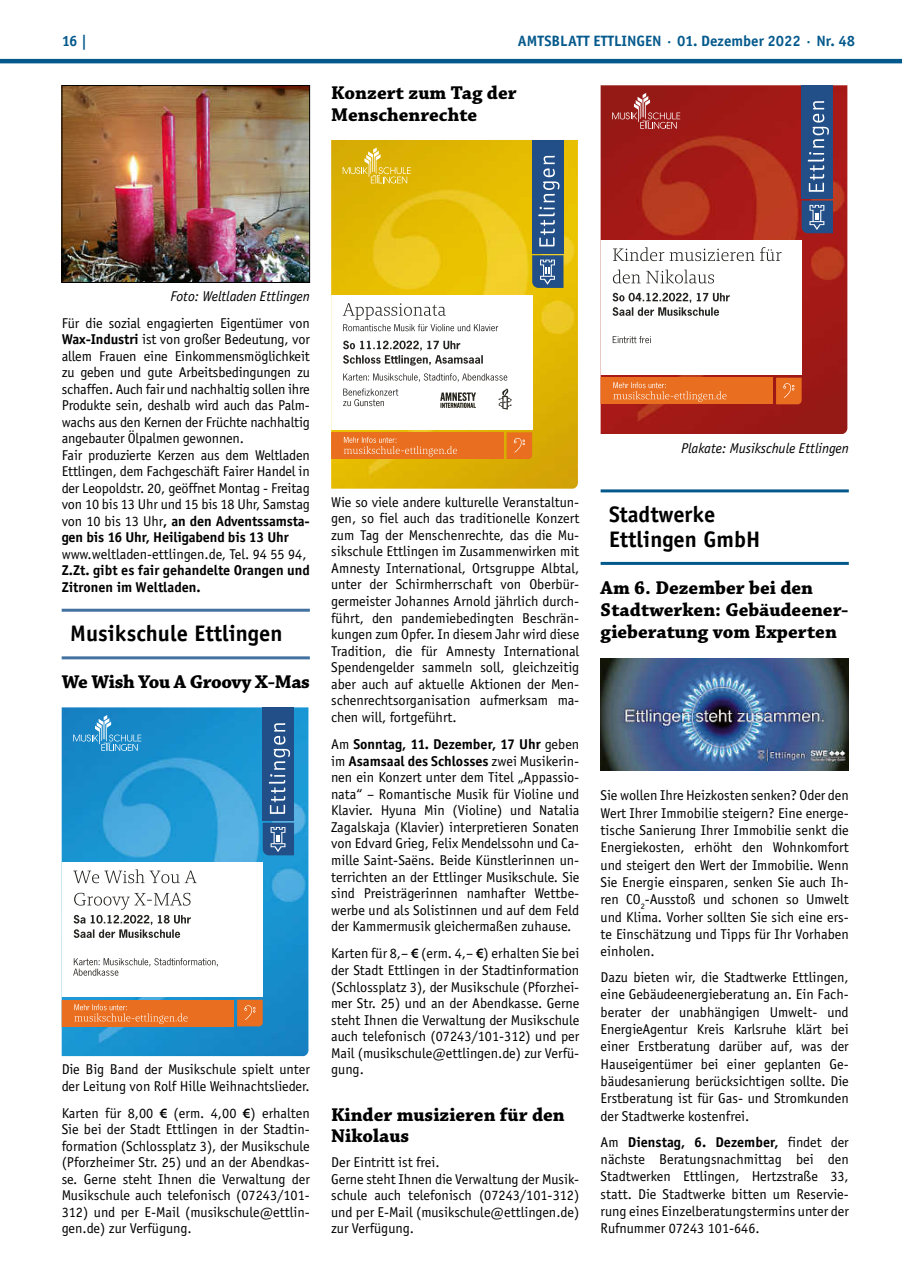
<style>
.page{position:relative;width:902px;height:1280px;background:#fff}
.page>*{position:absolute;margin:0;border:0;box-sizing:border-box;transform-origin:0 0}
.t1{font:700 22.5px/24.9px "Officina Sans";color:#000}
.t2{font:700 19.5px/21px "Chaparral Pro";color:#000}
.t3{font:700 19.5px "Chaparral Pro";letter-spacing:-.02em;color:#000}
.t4{font:700 15px "Officina Sans";color:#04598c}
.t5{font:14.25px/16.5px "Officina Sans";letter-spacing:-.01em;color:#000;text-align:justify}
.t6{font:700 14.25px/16.5px "Officina Sans";color:#000}
.t7{font:italic 14.25px "Officina Sans";color:#000}
.s1{font-weight:700}
.s2{font-family:"Myriad Pro";font-weight:600}
</style>
<div class="page">
<hr style="left:0;top:59px;width:901px;height:4px;background:#04598c">
<hr style="left:62px;top:609px;width:248px;height:3px;background:#4371a0">
<hr style="left:62px;top:656px;width:248px;height:3px;background:#4371a0">
<img style="left:64px;top:87px;width:244px;height:194px">
<div style="left:62px;top:85px;width:248px;height:198px;border:1px solid #000"></div>
<img style="left:62px;top:707px;width:246px;height:349px">
<div style="left:263px;top:707px;width:31px;height:114px;background:#224f88"></div>
<svg style="left:263px;top:823px;width:31px;height:32px"></svg>
<svg style="left:269px;top:723px;width:21px;height:91px"></svg>
<svg style="left:73px;top:715px;width:68px;height:36px"></svg>
<div style="left:62px;top:862px;width:201px;height:135px;background:#fff"></div>
<svg style="left:73px;top:869px;width:123px;height:14px"></svg>
<svg style="left:74px;top:893px;width:117px;height:45px"></svg>
<svg style="left:73px;top:958px;width:145px;height:18px"></svg>
<div style="left:62px;top:1000px;width:172px;height:26px;background:#e96e1f"></div>
<svg style="left:74px;top:1004px;width:113px;height:20px"></svg>
<svg style="left:237px;top:1000px;width:26px;height:26px"></svg>
<img style="left:331px;top:140px;width:247px;height:349px">
<div style="left:532px;top:140px;width:31px;height:113px;background:#224f88"></div>
<svg style="left:532px;top:255px;width:31px;height:33px"></svg>
<svg style="left:538px;top:156px;width:21px;height:90px"></svg>
<svg style="left:342px;top:148px;width:69px;height:35px"></svg>
<div style="left:331px;top:295px;width:201px;height:134px;background:#fff"></div>
<svg style="left:343px;top:303px;width:155px;height:28px"></svg>
<svg style="left:343px;top:341px;width:140px;height:25px"></svg>
<svg style="left:343px;top:373px;width:164px;height:9px"></svg>
<svg style="left:343px;top:388px;width:55px;height:18px"></svg>
<img style="left:440px;top:388px;width:71px;height:22px">
<div style="left:331px;top:432px;width:172px;height:27px;background:#e96e1f"></div>
<svg style="left:344px;top:437px;width:113px;height:19px"></svg>
<svg style="left:506px;top:432px;width:26px;height:27px"></svg>
<hr style="left:600px;top:489px;width:248px;height:3px;background:#04598c">
<hr style="left:600px;top:562px;width:248px;height:3px;background:#04598c">
<img style="left:600px;top:85px;width:247px;height:349px">
<div style="left:801px;top:85px;width:31px;height:114px;background:#224f88"></div>
<svg style="left:801px;top:201px;width:31px;height:32px"></svg>
<svg style="left:807px;top:101px;width:21px;height:91px"></svg>
<svg style="left:612px;top:93px;width:68px;height:36px"></svg>
<div style="left:600px;top:240px;width:201px;height:135px;background:#fff"></div>
<svg style="left:613px;top:247px;width:168px;height:14px"></svg>
<svg style="left:613px;top:270px;width:101px;height:13px"></svg>
<svg style="left:612px;top:293px;width:117px;height:23px"></svg>
<svg style="left:612px;top:336px;width:37px;height:7px"></svg>
<div style="left:600px;top:378px;width:172px;height:26px;background:#e96e1f"></div>
<svg style="left:613px;top:382px;width:113px;height:20px"></svg>
<svg style="left:776px;top:378px;width:25px;height:26px"></svg>
<img style="left:600px;top:658px;width:248px;height:113px">
<p class="t4" style="left:62px;top:32px;width:27px">16 |</p>
<p class="t4" style="left:518px;top:32px;width:339px">AMTSBLATT ETTLINGEN · 01. Dezember 2022 · Nr. 48</p>
<h2 class="t2" style="left:331px;top:84px;width:187px">Konzert zum Tag der<br>Menschenrechte</h2>
<p class="t7" style="left:170px;top:288px;width:141px">Foto: Weltladen Ettlingen</p>
<p class="t5" style="left:62px;top:315px;width:250px;text-align:left">Für die sozial engagierten Eigentümer von <span class="s1">Wax-Industri</span> ist von großer Bedeutung, vor allem Frauen eine Einkommensmöglichkeit zu geben und gute Arbeitsbedingungen zu schaffen. Auch fair und nachhaltig sollen ihre Produkte sein, deshalb wird auch das Palm&shy;wachs aus den Kernen der Früchte nachhaltig angebauter Ölpalmen gewonnen.<br>Fair produzierte Kerzen aus dem Weltladen Ettlingen, dem Fachgeschäft Fairer Handel in der Leopoldstr. 20, geöffnet Montag - Freitag von 10 bis 13 Uhr und 15 bis 18 Uhr, Samstag von 10 bis 13 Uhr<span class="s1">, an den Adventssamsta&shy;gen bis 16 Uhr, Heiligabend bis 13 Uhr</span></p>
<p class="t5" style="left:62px;top:546px;width:246px">www.weltladen-ettlingen.de, Tel. 94 55 94,</p>
<p class="t6" style="left:62px;top:562px;width:250px">Z.Zt. gibt es fair gehandelte Orangen und<br>Zitronen im Weltladen.</p>
<h1 class="t1" style="left:70px;top:621px;width:214px">Musikschule Ettlingen</h1>
<h2 class="t3" style="left:62px;top:670px;width:250px">We Wish You A Groovy X-Mas</h2>
<p class="t5" style="left:62px;top:1061px;width:250px">Die Big Band der Musikschule spielt unter der Leitung von Rolf Hille Weihnachtslieder.</p>
<p class="t5" style="left:62px;top:1104px;width:250px">Karten für 8,00 <span class="s2">€</span> (erm. 4,00 <span class="s2">€</span>) erhalten Sie bei der Stadt Ettlingen in der Stadtin&shy;formation (Schlossplatz 3), der Musikschule (Pforzheimer Str. 25) und an der Abendkas&shy;se. Gerne steht Ihnen die Verwaltung der Musikschule auch telefonisch (07243/101- 312) und per E-Mail (musikschule@ettlin&shy;gen.de) zur Verfügung.</p>
<p class="t5" style="left:331px;top:494px;width:250px">Wie so viele andere kulturelle Veranstaltun&shy;gen, so fiel auch das traditionelle Konzert zum Tag der Menschenrechte, das die Mu&shy;sikschule Ettlingen im Zusammenwirken mit Amnesty International, Ortsgruppe Albtal, unter der Schirmherrschaft von Oberbür&shy;germeister Johannes Arnold jährlich durch&shy;führt, den pandemiebedingten Beschrän&shy;kungen zum Opfer. In diesem Jahr wird diese Tradition, die für Amnesty International Spendengelder sammeln soll, gleichzeitig aber auch auf aktuelle Aktionen der Men&shy;schenrechtsorganisation aufmerksam ma&shy;chen will, fortgeführt.</p>
<p class="t5" style="left:331px;top:736px;width:250px">Am <span class="s1">Sonntag, 11. Dezember, 17 Uhr</span> geben im <span class="s1">Asamsaal des Schlosses</span> zwei Musikerin&shy;nen ein Konzert unter dem Titel „Appassio&shy;nata“ – Romantische Musik für Violine und Klavier. Hyuna Min (Violine) und Natalia Zagalskaja (Klavier) interpretieren Sonaten von Edvard Grieg, Felix Mendelssohn und Ca&shy;mille Saint-Saëns. Beide Künstlerinnen un&shy;terrichten an der Ettlinger Musikschule. Sie sind Preisträgerinnen namhafter Wettbe&shy;werbe und als Solistinnen und auf dem Feld der Kammermusik gleichermaßen zuhause.</p>
<p class="t5" style="left:331px;top:945px;width:250px">Karten für 8,– <span class="s2">€</span> (erm. 4,– <span class="s2">€</span>) erhalten Sie bei der Stadt Ettlingen in der Stadtinformation (Schlossplatz 3), der Musikschule (Pforzhei&shy;mer Str. 25) und an der Abendkasse. Gerne steht Ihnen die Verwaltung der Musikschule auch telefonisch (07243/101-312) und per Mail (musikschule@ettlingen.de) zur Verfü&shy;gung.</p>
<h2 class="t2" style="left:331px;top:1105px;width:235px">Kinder musizieren für den<br>Nikolaus</h2>
<p class="t5" style="left:331px;top:1154px;width:250px;text-align:left">Der Eintritt ist frei.<br>Gerne steht Ihnen die Verwaltung der Musik&shy;schule auch telefonisch (07243/101-312) und per E-Mail (musikschule@ettlingen.de) zur Verfügung.</p>
<p class="t7" style="left:681px;top:440px;width:169px">Plakate: Musikschule Ettlingen</p>
<h1 class="t1" style="left:609px;top:502px;width:153px">Stadtwerke<br>Ettlingen GmbH</h1>
<h2 class="t2" style="left:600px;top:578px;width:249px;line-height:21.9px">Am 6. Dezember bei den<br>Stadtwerken: Gebäudeener&shy;gieberatung vom Experten</h2>
<p class="t5" style="left:600px;top:787px;width:250px;line-height:17.4px">Sie wollen Ihre Heizkosten senken? Oder den Wert Ihrer Immobilie steigern? Eine energe&shy;tische Sanierung Ihrer Immobilie senkt die Energiekosten, erhöht den Wohnkomfort und steigert den Wert der Immobilie. Wenn Sie Energie einsparen, senken Sie auch Ih&shy;ren CO<sub>2</sub>-Ausstoß und schonen so Umwelt und Klima. Vorher sollten Sie sich eine ers&shy;te Einschätzung und Tipps für Ihr Vorhaben einholen.</p>
<p class="t5" style="left:600px;top:968px;width:250px;line-height:17.4px">Dazu bieten wir, die Stadtwerke Ettlingen, eine Gebäudeenergieberatung an. Ein Fach&shy;berater der unabhängigen Umwelt- und EnergieAgentur Kreis Karlsruhe klärt bei einer Erstberatung darüber auf, was der Hauseigentümer bei einer geplanten Ge&shy;bäudesanierung berücksichtigen sollte. Die Erstberatung ist für Gas- und Stromkunden der Stadtwerke kostenfrei.</p>
<p class="t5" style="left:600px;top:1133px;width:250px;line-height:17.4px">Am <span class="s1">Dienstag, 6. Dezember,</span> findet der nächste Beratungsnachmittag bei den Stadtwerken Ettlingen, Hertzstraße 33, statt. Die Stadtwerke bitten um Reservie&shy;rung eines Einzelberatungstermins unter der Rufnummer 07243 101-646.</p>
</div>
